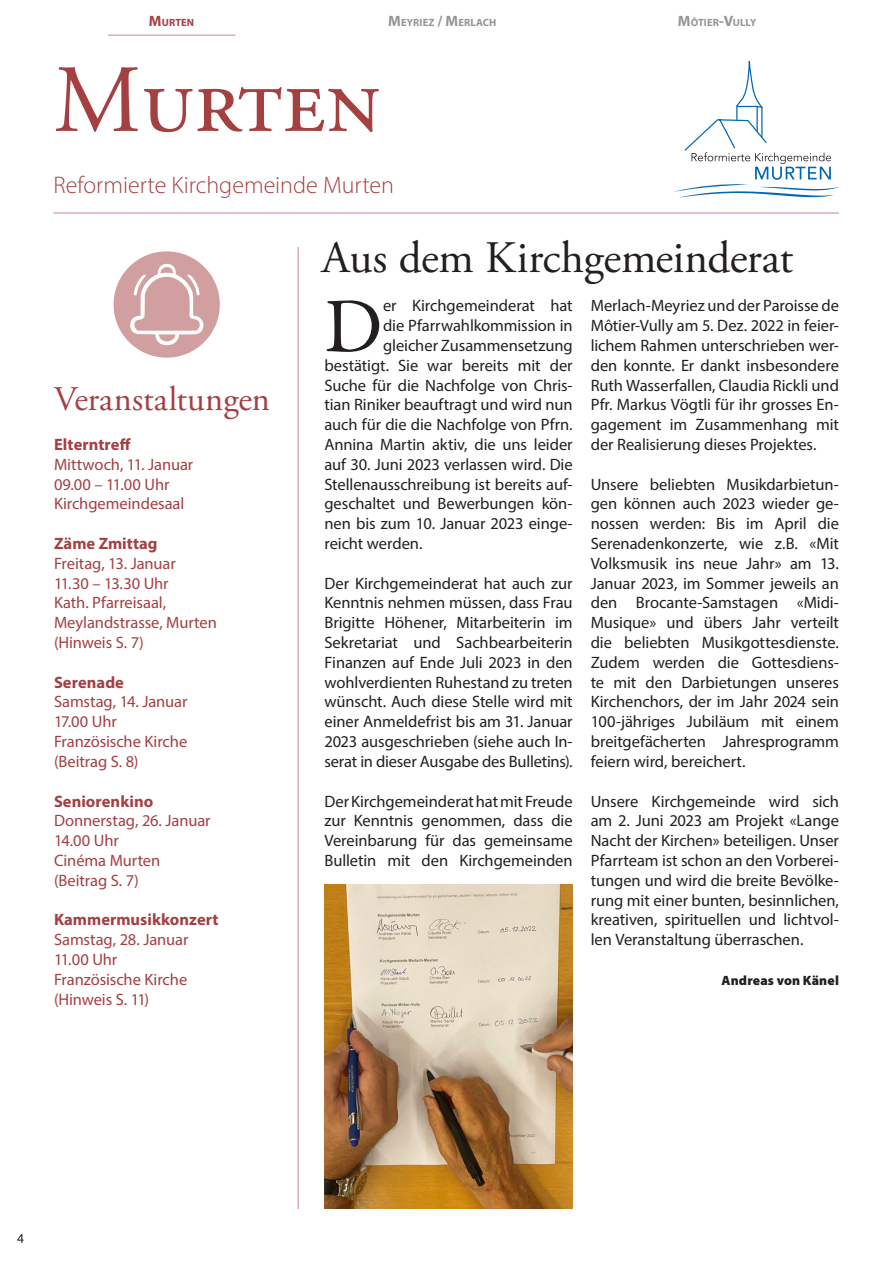
<style>
.page{position:relative;width:893px;height:1263px;background:#fff}
.page>*{position:absolute;margin:0;border:0;box-sizing:border-box;transform-origin:0 0}
.t1{font:96px "Adobe Garamond Pro";color:#a43f42}
.t2{font:77.55px "Garamond Premr Pro";color:#231f20}
.t3{font:45px "Adobe Garamond Pro";color:#231f20}
.t4{font:34.5px "Adobe Garamond Pro";color:#a43f42}
.t5{font:300 24px "Myriad Pro";color:#a43f42}
.t6{font:16.5px/19.8px "Myriad Pro";letter-spacing:-.005em;color:#231f20;text-align:justify}
.t7{font:16.5px/19.8px "Myriad Pro";letter-spacing:-.005em;color:#a43f42}
.t8{font:700 16.5px "Myriad Pro";color:#a43f42}
.t9{font:900 13.5px "Myriad Pro";letter-spacing:.01em;color:#231f20}
.t10{font:13.5px "Myriad Pro";color:#231f20}
.t11{font:700 10.5px "Myriad Pro";letter-spacing:.01em;color:#939598}
.t12{font:700 10.5px "Myriad Pro";letter-spacing:.01em;color:#a43f42}
.s1{font-size:15px}
</style>
<div class="page">
<hr style="left:108px;top:35px;width:127px;height:1px;background:#a43f42">
<hr style="left:54px;top:212px;width:785px;height:2px;background:#a43f42">
<hr style="left:298px;top:247px;width:1px;height:962px;background:#a43f42">
<svg style="left:674px;top:62px;width:165px;height:136px"></svg>
<div style="left:114px;top:251px;width:106px;height:107px;background:#d19fa0;border-radius:50%"></div>
<svg style="left:130px;top:264px;width:74px;height:81px"></svg>
<img style="left:324px;top:884px;width:249px;height:325px">
<p class="t12" style="left:149px;top:16px;width:47px"><span class="s1">M</span>URTEN</p>
<p class="t11" style="left:388px;top:16px;width:110px"><span class="s1">M</span>EYRIEZ <span class="s1">/ M</span>ERLACH</p>
<p class="t11" style="left:678px;top:16px;width:80px"><span class="s1">M</span>ÔTIER<span class="s1">-V</span>ULLY</p>
<h1 class="t1" style="left:54px;top:43px;width:329px">Murten</h1>
<h3 class="t5" style="left:54px;top:170px;width:342px">Reformierte Kirchgemeinde Murten</h3>
<h3 class="t4" style="left:54px;top:379px;width:218px">Veranstaltungen</h3>
<p class="t8" style="left:54px;top:434px;width:78px">Elterntreff</p>
<p class="t7" style="left:54px;top:454px;width:141px">Mittwoch, 11. Januar<br>09.00 – 11.00 Uhr<br>Kirchgemeindesaal</p>
<p class="t8" style="left:54px;top:533px;width:105px">Zäme Zmittag</p>
<p class="t7" style="left:54px;top:553px;width:164px">Freitag, 13. Januar<br>11.30 – 13.30 Uhr<br>Kath. Pfarreisaal,<br>Meylandstrasse, Murten (Hinweis S. 7)</p>
<p class="t8" style="left:54px;top:671px;width:71px">Serenade</p>
<p class="t7" style="left:54px;top:692px;width:135px">Samstag, 14. Januar<br>17.00 Uhr<br>Französische Kirche (Beitrag S. 8)</p>
<p class="t8" style="left:54px;top:790px;width:101px">Seniorenkino</p>
<p class="t7" style="left:54px;top:811px;width:158px">Donnerstag, 26. Januar<br>14.00 Uhr<br>Cinéma Murten (Beitrag S. 7)</p>
<p class="t8" style="left:54px;top:909px;width:166px">Kammermusikkonzert</p>
<p class="t7" style="left:54px;top:929px;width:136px">Samstag, 28. Januar<br>11.00 Uhr<br>Französische Kirche (Hinweis S. 11)</p>
<h3 class="t3" style="left:322px;top:231px;width:473px">Aus dem Kirchgemeinderat</h3>
<h2 class="t2" style="left:324px;top:280px;width:60px">D</h2>
<p class="t6" style="left:383px;top:296px;width:191px">er Kirchgemeinderat hat</p>
<p class="t6" style="left:383px;top:316px;width:191px">die Pfarrwahlkommission in</p>
<p class="t6" style="left:383px;top:335px;width:191px">gleicher Zusammensetzung</p>
<p class="t6" style="left:324px;top:355px;width:250px">bestätigt. Sie war bereits mit der</p>
<p class="t6" style="left:324px;top:375px;width:250px">Suche für die Nachfolge von Chris-</p>
<p class="t6" style="left:324px;top:395px;width:250px">tian Riniker beauftragt und wird nun</p>
<p class="t6" style="left:324px;top:415px;width:250px">auch für die die Nachfolge von Pfrn.</p>
<p class="t6" style="left:324px;top:434px;width:250px">Annina Martin aktiv, die uns leider</p>
<p class="t6" style="left:324px;top:454px;width:250px">auf 30. Juni 2023 verlassen wird. Die</p>
<p class="t6" style="left:324px;top:474px;width:250px">Stellenausschreibung ist bereits auf-</p>
<p class="t6" style="left:324px;top:494px;width:250px">geschaltet und Bewerbungen kön-</p>
<p class="t6" style="left:324px;top:514px;width:250px">nen bis zum 10. Januar 2023 einge-</p>
<p class="t6" style="left:324px;top:533px;width:100px">reicht werden.</p>
<p class="t6" style="left:324px;top:573px;width:250px">Der Kirchgemeinderat hat auch zur Kenntnis nehmen müssen, dass Frau Brigitte Höhener, Mitarbeiterin im Sekretariat und Sachbearbeiterin Finanzen auf Ende Juli 2023 in den wohlverdienten Ruhestand zu treten wünscht. Auch diese Stelle wird mit einer Anmeldefrist bis am 31. Januar 2023 ausgeschrieben (siehe auch In&shy;serat in dieser Ausgabe des Bulletins).</p>
<p class="t6" style="left:324px;top:791px;width:250px">Der Kirchgemeinderat hat mit Freude zur Kenntnis genommen, dass die Vereinbarung für das gemeinsame Bulletin mit den Kirchgemeinden</p>
<p class="t6" style="left:591px;top:296px;width:250px">Merlach-Meyriez und der Paroisse de Môtier-Vully am 5. Dez. 2022 in feier&shy;lichem Rahmen unterschrieben wer&shy;den konnte. Er dankt insbesondere Ruth Wasserfallen, Claudia Rickli und Pfr. Markus Vögtli für ihr grosses En&shy;gagement im Zusammenhang mit der Realisierung dieses Projektes.</p>
<p class="t6" style="left:591px;top:474px;width:250px">Unsere beliebten Musikdarbietun&shy;gen können auch 2023 wieder ge&shy;nossen werden: Bis im April die Serenadenkonzerte, wie z.B. «Mit Volksmusik ins neue Jahr» am 13.<br>Januar 2023, im Sommer jeweils an den Brocante-Samstagen «Midi-Musique» und übers Jahr verteilt die beliebten Musikgottesdienste.<br>Zudem werden die Gottesdiens&shy;te mit den Darbietungen unseres Kirchenchors, der im Jahr 2024 sein 100-jähriges Jubiläum mit einem breitgefächerten Jahresprogramm feiern wird, bereichert.</p>
<p class="t6" style="left:591px;top:791px;width:250px">Unsere Kirchgemeinde wird sich am 2. Juni 2023 am Projekt «Lange Nacht der Kirchen» beteiligen. Unser Pfarrteam ist schon an den Vorberei&shy;tungen und wird die breite Bevölke&shy;rung mit einer bunten, besinnlichen, kreativen, spirituellen und lichtvol&shy;len Veranstaltung überraschen.</p>
<p class="t9" style="left:721px;top:971px;width:119px">Andreas von Känel</p>
<p class="t10" style="left:17px;top:1230px;width:8px">4</p>
</div>
